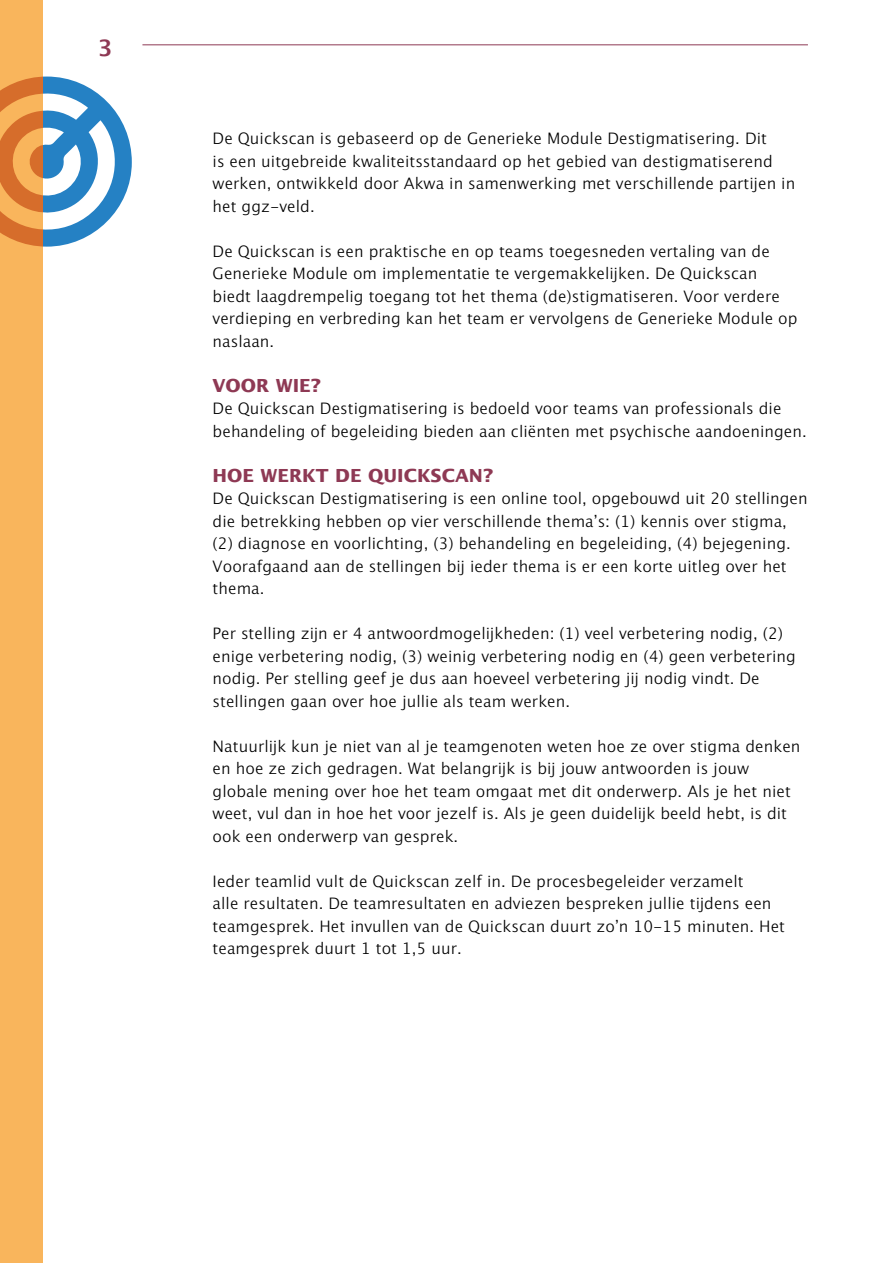
<style>
.page{position:relative;width:893px;height:1263px;background:#fff}
.page>*{position:absolute;margin:0;border:0;box-sizing:border-box;transform-origin:0 0}
.t1{font:700 22.5px "Lucida Grande W1 G";color:#8e3954}
.t2{font:900 18px "Lucida Grande W1 G";color:#8e3954}
.t3{font:300 15.75px/22.5px "Lucida Grande W1 G";letter-spacing:.005em;color:#000}
</style>
<div class="page">
<hr style="left:142px;top:45px;width:666px;height:1px;background:#8e3954">
<div style="left:0;top:0;width:43px;height:1263px;background:#f9b55c"></div>
<svg style="left:0;top:76px;width:132px;height:171px"></svg>
<h1 class="t1" style="left:98px;top:30px;width:16px">3</h1>
<p class="t3" style="left:213px;top:126px;width:584px">De Quickscan is gebaseerd op de Generieke Module Destigmatisering. Dit<br>is een uitgebreide kwaliteitsstandaard op het gebied van destigmatiserend werken, ontwikkeld door Akwa in samenwerking met verschillende partijen in het ggz-veld.</p>
<p class="t3" style="left:213px;top:239px;width:586px">De Quickscan is een praktische en op teams toegesneden vertaling van de Generieke Module om implementatie te vergemakkelijken. De Quickscan biedt laagdrempelig toegang tot het thema (de)stigmatiseren. Voor verdere verdieping en verbreding kan het team er vervolgens de Generieke Module op naslaan.</p>
<p class="t2" style="left:213px;top:371px;width:110px">VOOR WIE?</p>
<p class="t3" style="left:213px;top:396px;width:596px">De Quickscan Destigmatisering is bedoeld voor teams van professionals die behandeling of begeleiding bieden aan cliënten met psychische aandoeningen.</p>
<p class="t2" style="left:213px;top:461px;width:282px">HOE WERKT DE QUICKSCAN?</p>
<p class="t3" style="left:213px;top:486px;width:597px">De Quickscan Destigmatisering is een online tool, opgebouwd uit 20 stellingen die betrekking hebben op vier verschillende thema’s: (1) kennis over stigma, (2) diagnose en voorlichting, (3) behandeling en begeleiding, (4) bejegening.<br>Voorafgaand aan de stellingen bij ieder thema is er een korte uitleg over het thema.</p>
<p class="t3" style="left:213px;top:621px;width:585px">Per stelling zijn er 4 antwoordmogelijkheden: (1) veel verbetering nodig, (2) enige verbetering nodig, (3) weinig verbetering nodig en (4) geen verbetering nodig. Per stelling geef je dus aan hoeveel verbetering jij nodig vindt. De stellingen gaan over hoe jullie als team werken.</p>
<p class="t3" style="left:213px;top:734px;width:589px">Natuurlijk kun je niet van al je teamgenoten weten hoe ze over stigma denken en hoe ze zich gedragen. Wat belangrijk is bij jouw antwoorden is jouw globale mening over hoe het team omgaat met dit onderwerp. Als je het niet weet, vul dan in hoe het voor jezelf is. Als je geen duidelijk beeld hebt, is dit ook een onderwerp van gesprek.</p>
<p class="t3" style="left:213px;top:869px;width:574px">Ieder teamlid vult de Quickscan zelf in. De procesbegeleider verzamelt<br>alle resultaten. De teamresultaten en adviezen bespreken jullie tijdens een teamgesprek. Het invullen van de Quickscan duurt zo’n 10- 15 minuten. Het teamgesprek duurt 1 tot 1,5 uur.</p>
</div>
